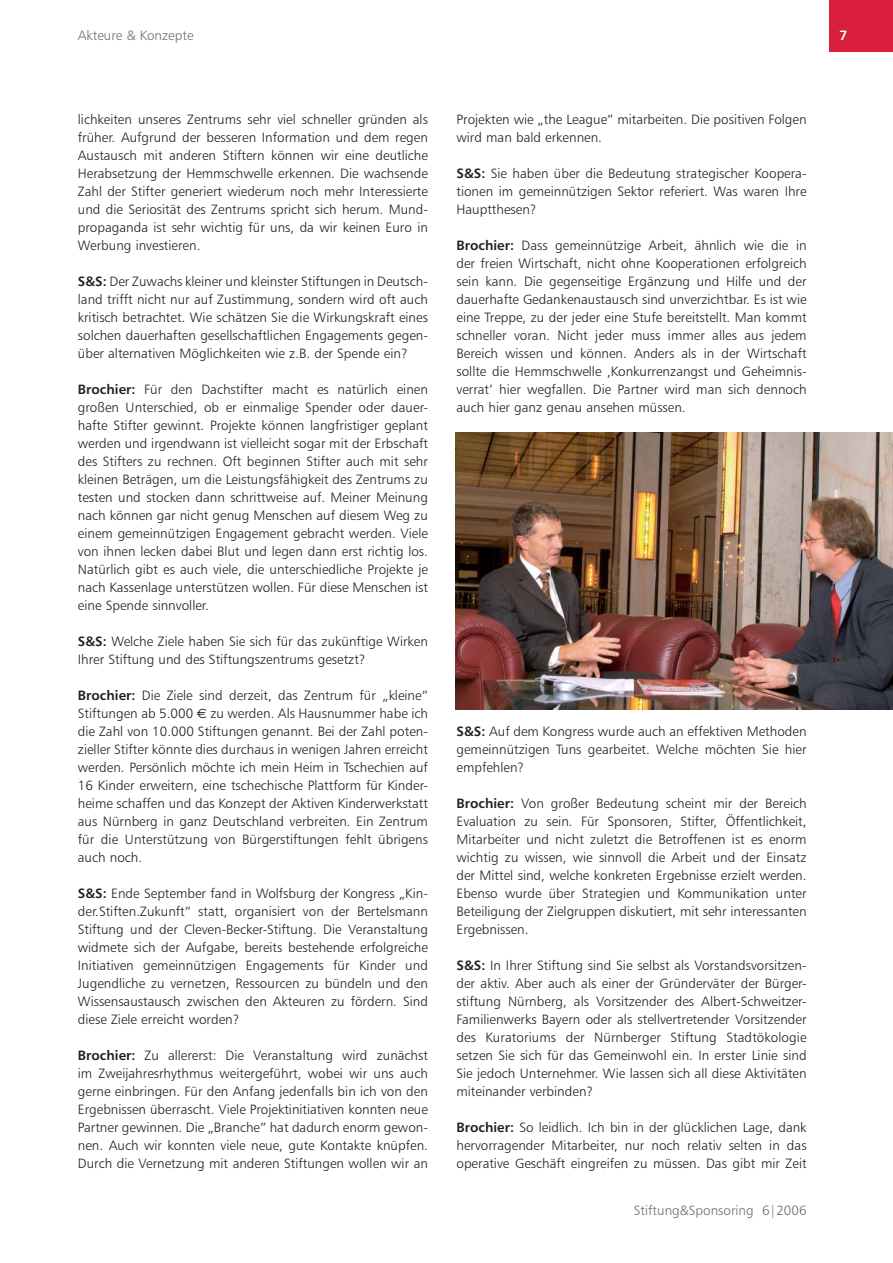
<style>
.page{position:relative;width:893px;height:1263px;background:#fff}
.page>*{position:absolute;margin:0;border:0;box-sizing:border-box;transform-origin:0 0}
.t1{font:13.5px/18px "Humanist 777 BT Light B";color:#231f20;text-align:justify}
.t2{font:13.5px "Humanist 777 BT Light B";color:#6c6e70}
.t3{font:13.5px "Humanist 777 BT Bold B";color:#fff}
.s1{font-family:"Humanist 777 BT Bold B"}
.s2{font-family:"Euro Sans"}
</style>
<div class="page">
<img style="left:455px;top:433px;width:437px;height:276px">
<div style="left:829px;top:0;width:63px;height:51px;background:#da1f3d"></div>
<p class="t2" style="left:78px;top:31px;width:117px">Akteure &amp; Konzepte</p>
<p class="t1" style="left:78px;top:112px;width:351px">lichkeiten unseres Zentrums sehr viel schneller gründen als früher. Aufgrund der besseren Information und dem regen Austausch mit anderen Stiftern können wir eine deutliche Herabsetzung der Hemmschwelle erkennen. Die wachsende Zahl der Stifter generiert wiederum noch mehr Interessierte und die Seriosität des Zentrums spricht sich herum. Mund&shy;propaganda ist sehr wichtig für uns, da wir keinen Euro in Werbung investieren.</p>
<p class="t1" style="left:78px;top:274px;width:351px"><span class="s1">S&amp;S:</span> Der Zuwachs kleiner und kleinster Stiftungen in Deutsch&shy;land trifft nicht nur auf Zustimmung, sondern wird oft auch kritisch betrachtet. Wie schätzen Sie die Wirkungskraft eines solchen dauerhaften gesellschaftlichen Engagements gegen&shy;über alternativen Möglichkeiten wie z.B. der Spende ein?</p>
<p class="t1" style="left:78px;top:382px;width:351px"><span class="s1">Brochier:</span> Für den Dachstifter macht es natürlich einen großen Unterschied, ob er einmalige Spender oder dauer&shy;hafte Stifter gewinnt. Projekte können langfristiger geplant werden und irgendwann ist vielleicht sogar mit der Erbschaft des Stifters zu rechnen. Oft beginnen Stifter auch mit sehr kleinen Beträgen, um die Leistungsfähigkeit des Zentrums zu testen und stocken dann schrittweise auf. Meiner Meinung nach können gar nicht genug Menschen auf diesem Weg zu einem gemeinnützigen Engagement gebracht werden. Viele von ihnen lecken dabei Blut und legen dann erst richtig los.<br>Natürlich gibt es auch viele, die unterschiedliche Projekte je nach Kassenlage unterstützen wollen. Für diese Menschen ist eine Spende sinnvoller.</p>
<p class="t1" style="left:78px;top:634px;width:351px"><span class="s1">S&amp;S:</span> Welche Ziele haben Sie sich für das zukünftige Wirken<br>Ihrer Stiftung und des Stiftungszentrums gesetzt?</p>
<p class="t1" style="left:78px;top:688px;width:351px"><span class="s1">Brochier:</span> Die Ziele sind derzeit, das Zentrum für „kleine“ Stiftungen ab 5.000 <span class="s2">€</span> zu werden. Als Hausnummer habe ich die Zahl von 10.000 Stiftungen genannt. Bei der Zahl poten&shy;zieller Stifter könnte dies durchaus in wenigen Jahren erreicht werden. Persönlich möchte ich mein Heim in Tschechien auf 16 Kinder erweitern, eine tschechische Plattform für Kinder&shy;heime schaffen und das Konzept der Aktiven Kinderwerkstatt aus Nürnberg in ganz Deutschland verbreiten. Ein Zentrum für die Unterstützung von Bürgerstiftungen fehlt übrigens auch noch.</p>
<p class="t1" style="left:78px;top:886px;width:351px"><span class="s1">S&amp;S:</span> Ende September fand in Wolfsburg der Kongress „Kin&shy;der.Stiften.Zukunft“ statt, organisiert von der Bertelsmann Stiftung und der Cleven-Becker-Stiftung. Die Veranstaltung widmete sich der Aufgabe, bereits bestehende erfolgreiche Initiativen gemeinnützigen Engagements für Kinder und Jugendliche zu vernetzen, Ressourcen zu bündeln und den Wissensaustausch zwischen den Akteuren zu fördern. Sind diese Ziele erreicht worden?</p>
<p class="t1" style="left:78px;top:1048px;width:351px"><span class="s1">Brochier:</span> Zu allererst: Die Veranstaltung wird zunächst im Zweijahresrhythmus weitergeführt, wobei wir uns auch gerne einbringen. Für den Anfang jedenfalls bin ich von den Ergebnissen überrascht. Viele Projektinitiativen konnten neue Partner gewinnen. Die „Branche“ hat dadurch enorm gewon&shy;nen. Auch wir konnten viele neue, gute Kontakte knüpfen.<br>Durch die Vernetzung mit anderen Stiftungen wollen wir an</p>
<p class="t1" style="left:456px;top:112px;width:351px">Projekten wie „the League“ mitarbeiten. Die positiven Folgen wird man bald erkennen.</p>
<p class="t1" style="left:456px;top:166px;width:351px"><span class="s1">S&amp;S:</span> Sie haben über die Bedeutung strategischer Koopera&shy;tionen im gemeinnützigen Sektor referiert. Was waren Ihre Hauptthesen?</p>
<p class="t1" style="left:456px;top:238px;width:351px"><span class="s1">Brochier:</span> Dass gemeinnützige Arbeit, ähnlich wie die in der freien Wirtschaft, nicht ohne Kooperationen erfolgreich sein kann. Die gegenseitige Ergänzung und Hilfe und der dauerhafte Gedankenaustausch sind unverzichtbar. Es ist wie eine Treppe, zu der jeder eine Stufe bereitstellt. Man kommt schneller voran. Nicht jeder muss immer alles aus jedem Bereich wissen und können. Anders als in der Wirtschaft sollte die Hemmschwelle ‚Konkurrenzangst und Geheimnis&shy;verrat’ hier wegfallen. Die Partner wird man sich dennoch auch hier ganz genau ansehen müssen.</p>
<p class="t1" style="left:456px;top:724px;width:351px"><span class="s1">S&amp;S:</span> Auf dem Kongress wurde auch an effektiven Methoden gemeinnützigen Tuns gearbeitet. Welche möchten Sie hier empfehlen?</p>
<p class="t1" style="left:456px;top:796px;width:351px"><span class="s1">Brochier:</span> Von großer Bedeutung scheint mir der Bereich Evaluation zu sein. Für Sponsoren, Stifter, Öffentlichkeit, Mitarbeiter und nicht zuletzt die Betroffenen ist es enorm wichtig zu wissen, wie sinnvoll die Arbeit und der Einsatz der Mittel sind, welche konkreten Ergebnisse erzielt werden.<br>Ebenso wurde über Strategien und Kommunikation unter Beteiligung der Zielgruppen diskutiert, mit sehr interessanten Ergebnissen.</p>
<p class="t1" style="left:456px;top:958px;width:351px"><span class="s1">S&amp;S:</span> In Ihrer Stiftung sind Sie selbst als Vorstandsvorsitzen&shy;der aktiv. Aber auch als einer der Gründerväter der Bürger&shy;stiftung Nürnberg, als Vorsitzender des Albert-Schweitzer-Familienwerks Bayern oder als stellvertretender Vorsitzender des Kuratoriums der Nürnberger Stiftung Stadtökologie setzen Sie sich für das Gemeinwohl ein. In erster Linie sind Sie jedoch Unternehmer. Wie lassen sich all diese Aktivitäten miteinander verbinden?</p>
<p class="t1" style="left:456px;top:1120px;width:351px"><span class="s1">Brochier:</span> So leidlich. Ich bin in der glücklichen Lage, dank hervorragender Mitarbeiter, nur noch relativ selten in das operative Geschäft eingreifen zu müssen. Das gibt mir Zeit</p>
<p class="t2" style="left:634px;top:1205px;width:174px">Stiftung&amp;Sponsoring 6|2006</p>
<p class="t3" style="left:839px;top:30px;width:10px">7</p>
</div>
